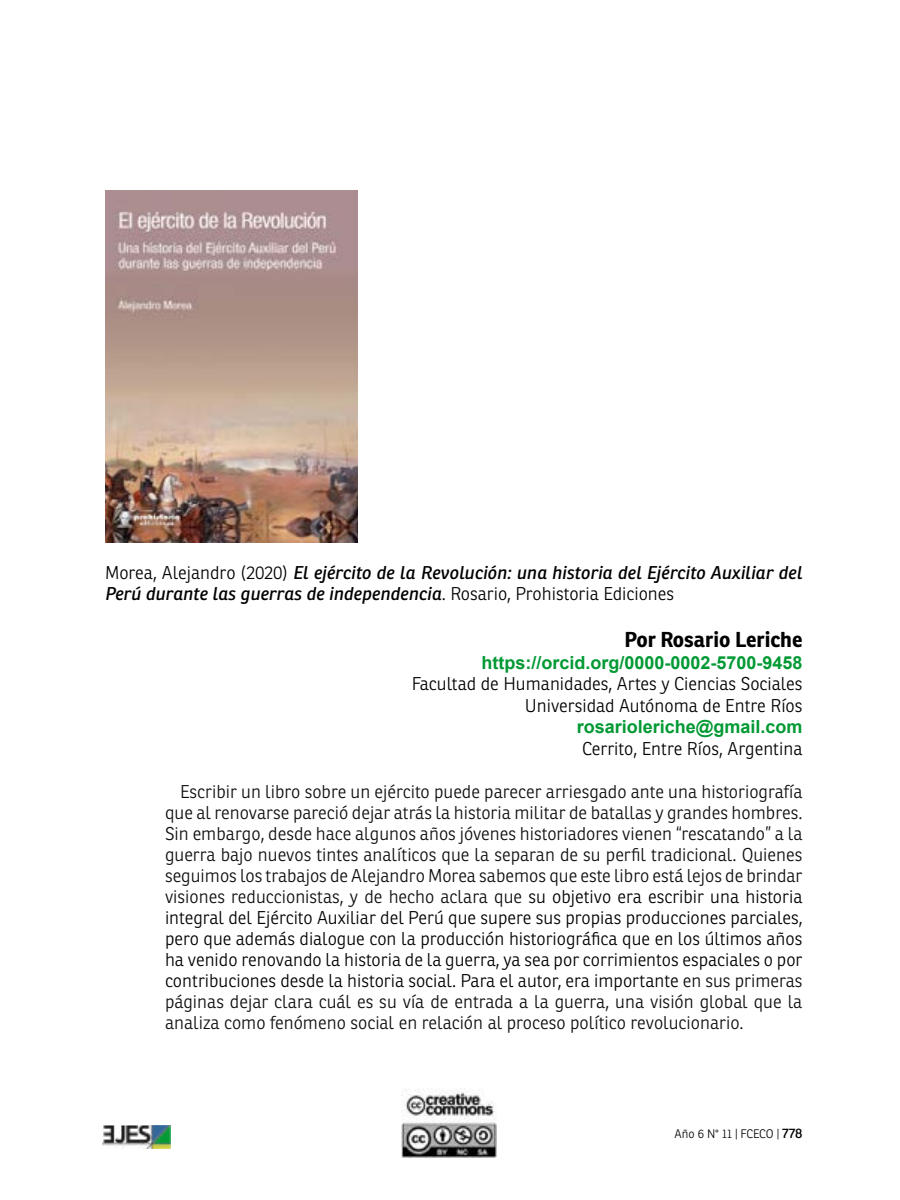
<style>
.page{position:relative;width:900px;height:1200px;background:#fff}
.page>*{position:absolute;margin:0;border:0;box-sizing:border-box;transform-origin:0 0}
.t1{font:700 21px "Ronnia";letter-spacing:-.01em;color:#000}
.t2{font:300 18px/21px "Ronnia";color:#0e0e0e;text-align:justify}
.t3{font:italic 18px/21.6px "Ronnia";letter-spacing:-.01em;color:#000}
.t4{font:300 18px/21.6px "Ronnia";color:#000;text-align:right}
.t5{font:700 18px "Arial";color:#093}
.t6{font:300 12px "Ronnia";color:#000}
.s1{font-weight:300;font-style:normal}
.s2{color:#000}
.s3{font-weight:400;font-size:13.5px}
</style>
<div class="page">
<img style="left:103px;top:1125px;width:67px;height:24px">
<img style="left:402px;top:1090px;width:95px;height:67px">
<img style="left:105px;top:191px;width:253px;height:351px">
<p class="t3" style="left:105px;top:561px;width:699px"><span class="s1">Morea, Alejandro (2020)</span> El ejército de la Revolución: una historia del Ejército Auxiliar del<br>Perú durante las guerras de independencia<span class="s1">. Rosario, Prohistoria Ediciones</span></p>
<p class="t1" style="left:624px;top:626px;width:180px">Por Rosario Leriche</p>
<p class="t5" style="left:481px;top:650px;width:323px">https://orcid.org/0000-0002-5700-9458</p>
<p class="t4" style="left:412px;top:673px;width:392px">Facultad de Humanidades, Artes y Ciencias Sociales<br>Universidad Autónoma de Entre Ríos</p>
<p class="t5" style="left:577px;top:714px;width:227px">rosarioleriche@gmail.com</p>
<p class="t4" style="left:582px;top:738px;width:222px">Cerrito, Entre Ríos, Argentina</p>
<p class="t2" style="left:165px;top:781px;width:639px;text-indent:15px">Escribir un libro sobre un ejército puede parecer arriesgado ante una historiografía que al renovarse pareció dejar atrás la historia militar de batallas y grandes hombres.<br>Sin embargo, desde hace algunos años jóvenes historiadores vienen “rescatando” a la guerra bajo nuevos tintes analíticos que la separan de su perfil tradicional. Quienes seguimos los trabajos de Alejandro Morea sabemos que este libro está lejos de brindar visiones reduccionistas, y de hecho aclara que <span class="s2">su objetivo era escribir una historia integral del Ejército Auxiliar del Perú que supere sus propias producciones parciales, pero que además dialogue con la producción historiográfica que en los últimos años ha venido renovando la historia de la guerra, ya sea por corrimientos espaciales o por contribuciones desde la historia social. Para el autor, era importante</span> en sus primeras páginas dejar clara cuál es su vía de entrada a la guerra, una visión global que la analiza como fenómeno social en relación al proceso político revolucionario.</p>
<p class="t6" style="left:675px;top:1126px;width:129px">Año 6 N° 11 | FCECO | <span class="s3">778</span></p>
</div>
